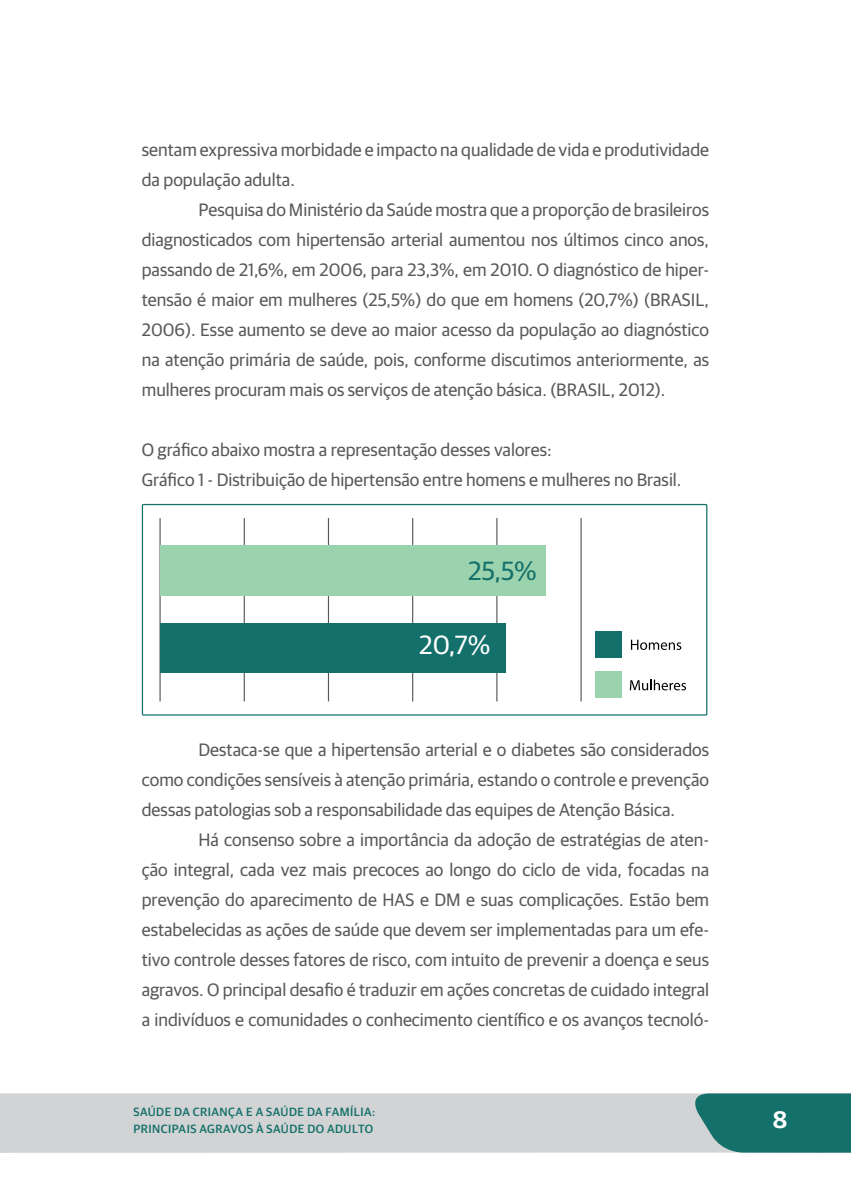
<style>
.page{position:relative;width:851px;height:1191px;background:#fff}
.page>*{position:absolute;margin:0;border:0;box-sizing:border-box;transform-origin:0 0}
.t1{font:26.4px "Guardian Sans";color:#14706a}
.t2{font:26.4px "Guardian Sans";color:#fff}
.t3{font:600 24px "Guardian Sans";color:#fff}
.t4{font:18px/30px "Guardian Sans";color:#58595b;text-align:justify}
.t5{font:500 12px/17.6px "Guardian Sans";letter-spacing:.04em;color:#14706a}
</style>
<div class="page">
<div style="left:0;top:1093px;width:685px;height:59px;background:#d1d3d4"></div>
<svg style="left:685px;top:1093px;width:165px;height:60px;background:#2f7e79"></svg>
<hr style="left:159px;top:518px;width:2px;height:183px;background:#58595b">
<hr style="left:244px;top:518px;width:1px;height:183px;background:#58595b">
<hr style="left:328px;top:518px;width:1px;height:183px;background:#58595b">
<hr style="left:412px;top:518px;width:1px;height:183px;background:#58595b">
<hr style="left:496px;top:518px;width:1px;height:183px;background:#58595b">
<hr style="left:580px;top:518px;width:1px;height:183px;background:#58595b">
<div style="left:160px;top:623px;width:346px;height:49px;background:#14706a"></div>
<div style="left:160px;top:545px;width:385px;height:51px;background:#9bd3ae"></div>
<div style="left:142px;top:504px;width:565px;height:211px;border:1px solid #14706a"></div>
<div style="left:595px;top:631px;width:26px;height:27px;background:#14706a"></div>
<svg style="left:630px;top:639px;width:51px;height:11px"></svg>
<div style="left:595px;top:671px;width:26px;height:27px;background:#9bd3ae"></div>
<svg style="left:629px;top:679px;width:57px;height:11px"></svg>
<p class="t4" style="left:142px;top:133px;width:568px">sentam expressiva morbidade e impacto na qualidade de vida e produtividade da população adulta.</p>
<p class="t4" style="left:142px;top:193px;width:568px;text-indent:57px">Pesquisa do Ministério da Saúde mostra que a proporção de brasileiros diagnosticados com hipertensão arterial aumentou nos últimos cinco anos, passando de 21,6%, em 2006, para 23,3%, em 2010. O diagnóstico de hiper&shy;tensão é maior em mulheres (25,5%) do que em homens (20,7%) (BRASIL, 2006). Esse aumento se deve ao maior acesso da população ao diagnóstico na atenção primária de saúde, pois, conforme discutimos anteriormente, as mulheres procuram mais os serviços de atenção básica. (BRASIL, 2012).</p>
<p class="t4" style="left:142px;top:433px;width:541px">O gráfico abaixo mostra a representação desses valores:<br>Gráfico 1 - Distribuição de hipertensão entre homens e mulheres no Brasil.</p>
<h1 class="t1" style="left:468px;top:552px;width:70px">25,5%</h1>
<h1 class="t2" style="left:419px;top:626px;width:73px">20,7%</h1>
<p class="t4" style="left:142px;top:733px;width:568px;text-indent:57px">Destaca-se que a hipertensão arterial e o diabetes são considerados como condições sensíveis à atenção primária, estando o controle e prevenção dessas patologias sob a responsabilidade das equipes de Atenção Básica.</p>
<p class="t4" style="left:142px;top:823px;width:568px;text-indent:57px">Há consenso sobre a importância da adoção de estratégias de aten&shy;ção integral, cada vez mais precoces ao longo do ciclo de vida, focadas na prevenção do aparecimento de HAS e DM e suas complicações. Estão bem estabelecidas as ações de saúde que devem ser implementadas para um efe&shy;tivo controle desses fatores de risco, com intuito de prevenir a doença e seus agravos. O principal desafio é traduzir em ações concretas de cuidado integral a indivíduos e comunidades o conhecimento científico e os avanços tecnoló-</p>
<p class="t5" style="left:133px;top:1101px;width:243px">SAÚDE DA CRIANÇA E A SAÚDE DA FAMÍLIA:<br>PRINCIPAIS AGRAVOS À SAÚDE DO ADULTO</p>
<h2 class="t3" style="left:772px;top:1101px;width:16px">8</h2>
</div>
